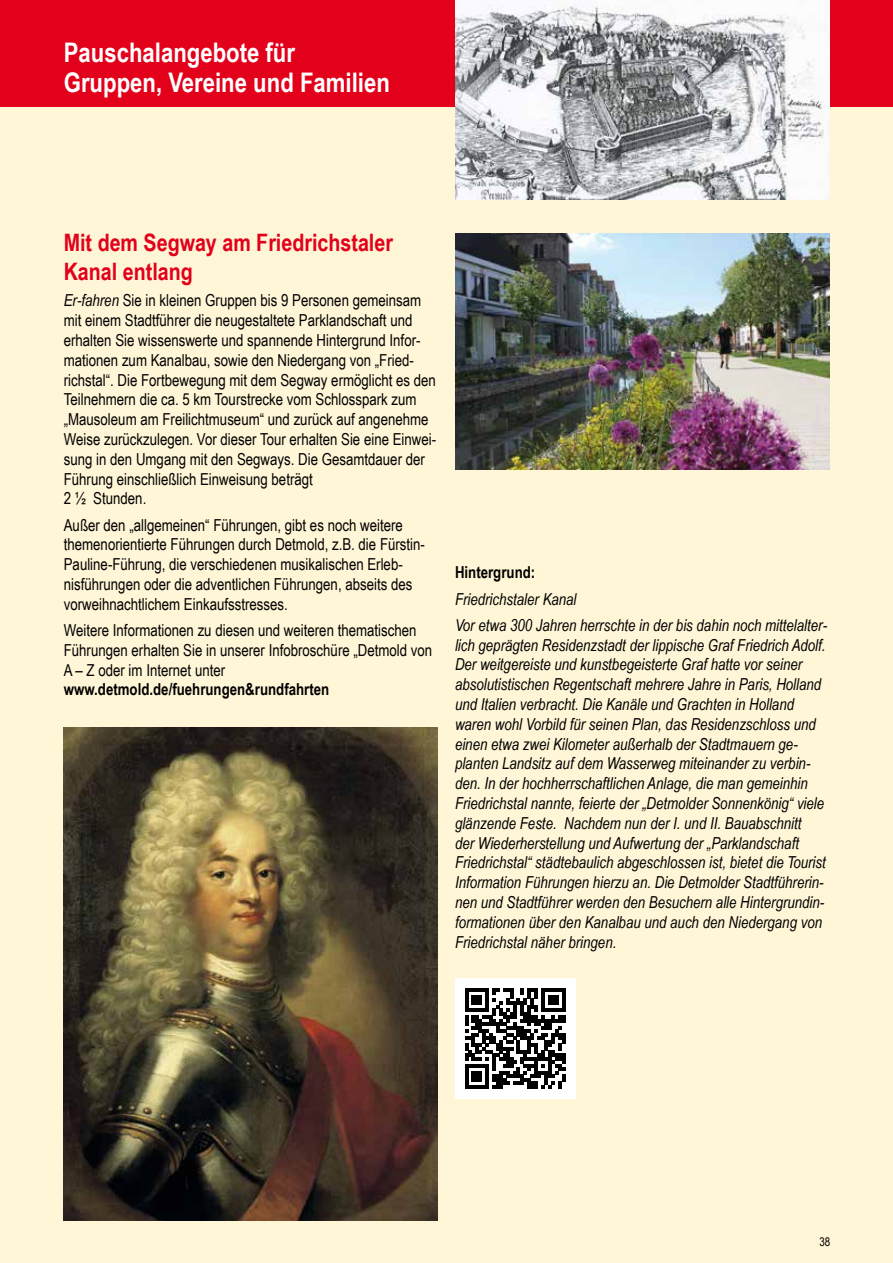
<style>
.page{position:relative;width:893px;height:1263px;background:#fff5d7}
.page>*{position:absolute;margin:0;border:0;box-sizing:border-box;transform-origin:0 0}
.t1{font:700 27px/30px "Arial Narrow";color:#fff}
.t2{font:700 24px/28.8px "Arial Narrow";color:#e2001a}
.t3{font:italic 16.5px/19.8px "Arial Narrow";color:#000}
.t4{font:16.5px/19.8px "Arial Narrow";color:#000}
.t5{font:700 16.5px "Arial Narrow";color:#000}
.t6{font:12px "Arial Narrow";color:#000}
.s1{font-style:italic}
</style>
<div class="page">
<div style="left:0;top:0;width:893px;height:106px;background:#e2001a"></div>
<img style="left:64px;top:728px;width:374px;height:492px">
<img style="left:455px;top:234px;width:374px;height:236px">
<img style="left:455px;top:0;width:374px;height:200px">
<div style="left:455px;top:978px;width:120px;height:120px;background:#fff"></div>
<svg style="left:465px;top:988px;width:100px;height:100px"></svg>
<h1 class="t1" style="left:64px;top:36px;width:328px">Pauschalangebote für<br>Gruppen, Vereine und Familien</h1>
<h2 class="t2" style="left:64px;top:227px;width:331px">Mit dem Segway am Friedrichstaler<br>Kanal entlang</h2>
<p class="t4" style="left:64px;top:290px;width:374px"><span class="s1">Er-fahren</span> Sie in kleinen Gruppen bis 9 Personen gemeinsam mit einem Stadtführer die neugestaltete Parklandschaft und erhalten Sie wissenswerte und spannende Hintergrund Infor&shy;mationen zum Kanalbau, sowie den Niedergang von „Fried&shy;richstal“. Die Fortbewegung mit dem Segway ermöglicht es den Teilnehmern die ca. 5 km Tourstrecke vom Schlosspark zum „Mausoleum am Freilichtmuseum“ und zurück auf angenehme Weise zurückzulegen. Vor dieser Tour erhalten Sie eine Einwei&shy;sung in den Umgang mit den Segways. Die Gesamtdauer der Führung einschließlich Einweisung beträgt<br>2 ½ Stunden.</p>
<p class="t4" style="left:64px;top:514px;width:363px">Außer den „allgemeinen“ Führungen, gibt es noch weitere themenorientierte Führungen durch Detmold, z.B. die Fürstin-Pauline-Führung, die verschiedenen musikalischen Erleb&shy;nisführungen oder die adventlichen Führungen, abseits des vorweihnachtlichem Einkaufsstresses.</p>
<p class="t4" style="left:64px;top:620px;width:370px">Weitere Informationen zu diesen und weiteren thematischen<br>Führungen erhalten Sie in unserer Infobroschüre „Detmold von<br>A – Z oder im Internet unter</p>
<p class="t5" style="left:64px;top:677px;width:267px">www.detmold.de/fuehrungen&amp;rundfahrten</p>
<p class="t5" style="left:455px;top:560px;width:82px">Hintergrund:</p>
<p class="t3" style="left:455px;top:585px;width:374px;line-height:26.2px">Friedrichstaler Kanal<br>Vor etwa 300 Jahren herrschte in der bis dahin noch mittelalter-</p>
<p class="t3" style="left:455px;top:634px;width:372px">lich geprägten Residenzstadt der lippische Graf Friedrich Adolf.<br>Der weitgereiste und kunstbegeisterte Graf hatte vor seiner absolutistischen Regentschaft mehrere Jahre in Paris, Holland und Italien verbracht. Die Kanäle und Grachten in Holland waren wohl Vorbild für seinen Plan, das Residenzschloss und einen etwa zwei Kilometer außerhalb der Stadtmauern ge&shy;planten Landsitz auf dem Wasserweg miteinander zu verbin&shy;den. In der hochherrschaftlichen Anlage, die man gemeinhin Friedrichstal nannte, feierte der „Detmolder Sonnenkönig“ viele glänzende Feste. Nachdem nun der I. und II. Bauabschnitt<br>der Wiederherstellung und Aufwertung der „Parklandschaft Friedrichstal“ städtebaulich abgeschlossen ist, bietet die Tourist Information Führungen hierzu an. Die Detmolder Stadtführerin&shy;nen und Stadtführer werden den Besuchern alle Hintergrundin&shy;formationen über den Kanalbau und auch den Niedergang von Friedrichstal näher bringen.</p>
<p class="t6" style="left:819px;top:1233px;width:12px">38</p>
</div>
